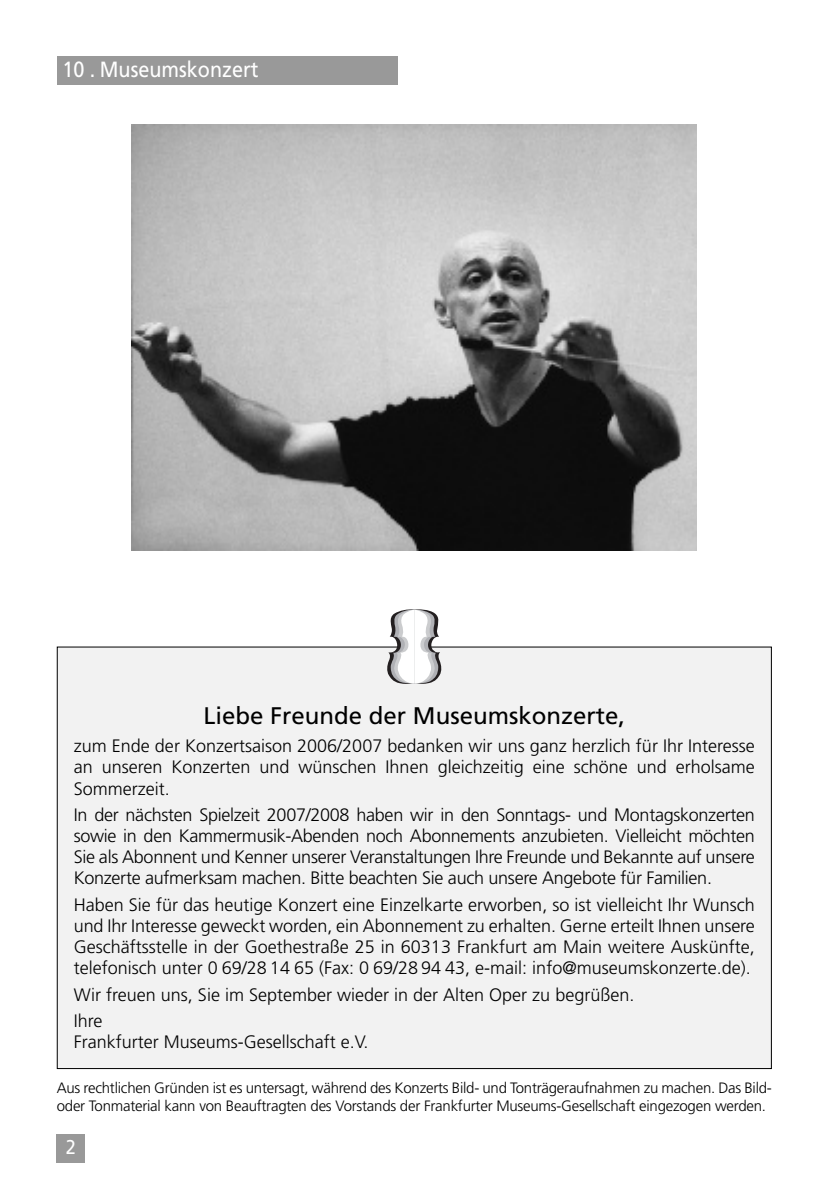
<style>
.page{position:relative;width:840px;height:1191px;background:#fff}
.page>*{position:absolute;margin:0;border:0;box-sizing:border-box;transform-origin:0 0}
.t1{font:24px "Frutiger";color:#000}
.t2{font:22px "Frutiger";color:#fff;scale:.9 1}
.t3{font:20px "Frutiger";color:#fff;scale:.9 1}
.t4{font:300 18px/21px "Frutiger";color:#000;text-align:justify}
.t5{font:300 15px/18px "Frutiger";letter-spacing:-.015em;color:#000}
</style>
<div class="page">
<div style="left:57px;top:57px;width:340px;height:28px;background:#999"></div>
<div style="left:57px;top:1134px;width:28px;height:28px;background:#999"></div>
<img style="left:132px;top:125px;width:564px;height:425px">
<div style="left:57px;top:647px;width:714px;height:421px;background:#f2f2f2"></div>
<svg style="left:387px;top:609px;width:54px;height:75px"></svg>
<p class="t2" style="left:62px;top:60px;width:219px">10 . Museumskonzert</p>
<h1 class="t1" style="left:203px;top:706px;width:423px">Liebe Freunde der Museumskonzerte,</h1>
<p class="t4" style="left:74px;top:737px;width:682px">zum Ende der Konzertsaison 2006/2007 bedanken wir uns ganz herzlich für Ihr Interesse an unseren Konzerten und wünschen Ihnen gleichzeitig eine schöne und erholsame Sommerzeit.</p>
<p class="t4" style="left:74px;top:806px;width:682px">In der nächsten Spielzeit 2007/2008 haben wir in den Sonntags- und Montagskonzerten sowie in den Kammermusik-Abenden noch Abonnements anzubieten. Vielleicht möchten Sie als Abonnent und Kenner unserer Veranstaltungen Ihre Freunde und Bekannte auf unsere Konzerte aufmerksam machen. Bitte beachten Sie auch unsere Angebote für Familien.</p>
<p class="t4" style="left:74px;top:895px;width:682px">Haben Sie für das heutige Konzert eine Einzelkarte erworben, so ist vielleicht Ihr Wunsch und Ihr Interesse geweckt worden, ein Abonnement zu erhalten. Gerne erteilt Ihnen unsere Geschäftsstelle in der Goethestraße 25 in 60313 Frankfurt am Main weitere Auskünfte, telefonisch unter 0 69/28 14 65 (Fax: 0 69/28 94 43, e-mail: info@museumskonzerte.de).</p>
<p class="t4" style="left:74px;top:982px;width:562px;line-height:26.6px">Wir freuen uns, Sie im September wieder in der Alten Oper zu begrüßen.<br>Ihre</p>
<p class="t4" style="left:74px;top:1033px;width:296px">Frankfurter Museums-Gesellschaft e.V.</p>
<p class="t5" style="left:57px;top:1079px;width:716px">Aus rechtlichen Gründen ist es untersagt, während des Konzerts Bild- und Tonträgeraufnahmen zu machen. Das Bild&shy;oder Tonmaterial kann von Beauftragten des Vorstands der Frankfurter Museums-Gesellschaft eingezogen werden.</p>
<p class="t3" style="left:66px;top:1138px;width:13px">2</p>
</div>
